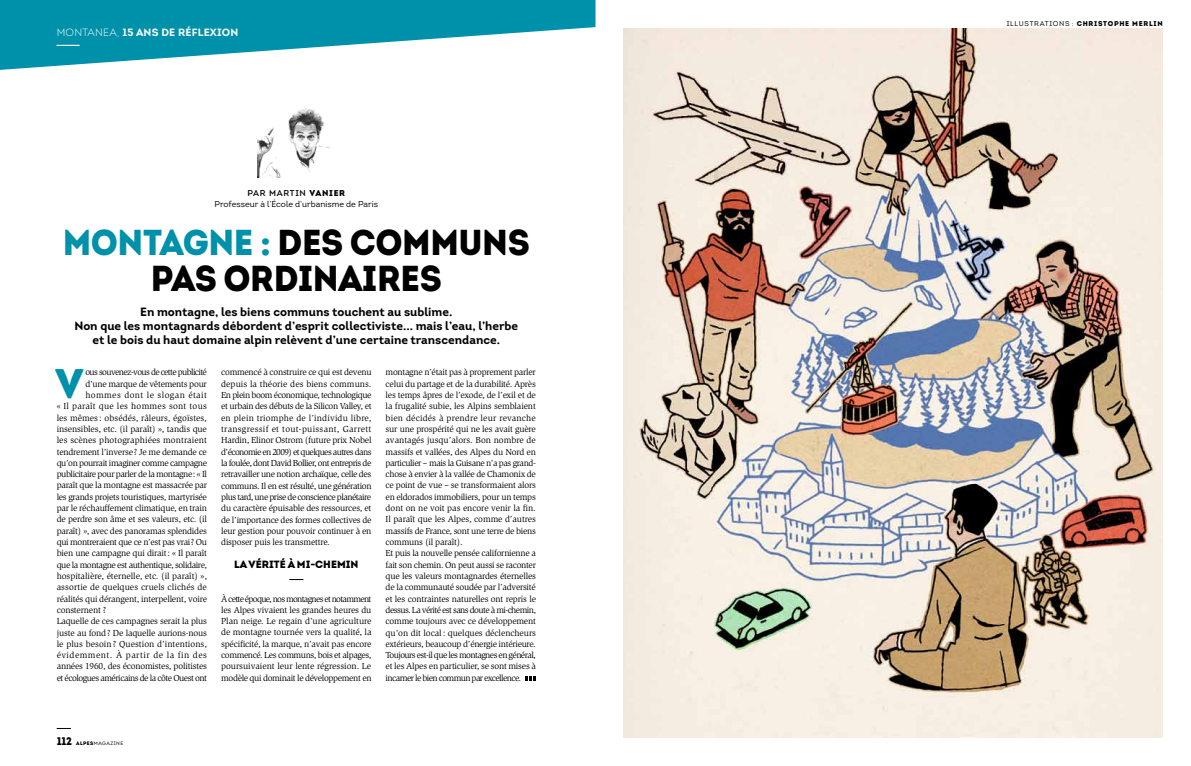
<style>
.page{position:relative;width:1191px;height:766px;background:#fff}
.page>*{position:absolute;margin:0;border:0;box-sizing:border-box;transform-origin:0 0}
.t1{font:41.3px "Intro Black Alt";color:#0091aa}
.t2{font:900 36px/36px "Intro";letter-spacing:-.01em;color:#000;text-align:center;scale:.95 1}
.t3{font:700 12px/14px "Intro";color:#000;text-align:center}
.t4{font:700 10.5px "Intro";letter-spacing:.02em;color:#fff}
.t5{font:900 10.5px "Intro";color:#000}
.t6{font:9px/11.3px "Slimbach Std";letter-spacing:-.02em;color:#000;text-align:justify}
.t7{font:9px "Slimbach Std";letter-spacing:-.045em;color:#000}
.t8{font:9px "Slimbach Std";letter-spacing:.005em;color:#000}
.t9{font:9px "Slimbach Std";letter-spacing:.01em;color:#000}
.t10{font:9px "Slimbach Std";letter-spacing:-.055em;color:#000}
.t11{font:9px "Slimbach Std";letter-spacing:-.065em;color:#000}
.t12{font:9px "Slimbach Std";letter-spacing:.025em;color:#000}
.t13{font:9px "Slimbach Std";letter-spacing:.05em;color:#000}
.t14{font:9px "Slimbach Std";letter-spacing:.045em;color:#000}
.t15{font:8.5px/11.5px "Intro";color:#000}
.t16{font:900 7px "Intro";letter-spacing:.1em;color:#000}
.t17{font:7px "Intro";letter-spacing:.1em;color:#000}
.t18{font:5px "Intro";letter-spacing:.085em;color:#000}
.s1{font-weight:300}
.s2{font-style:inherit}
.s3{font-weight:900}
.s4{color:#0091aa}
.s5{font-family:"Intro Black Alt";font-size:11px}
.s6{font-family:"Intro Black Alt"}
.s7{font-weight:400}
</style>
<div class="page">
<svg style="left:0;top:0;width:595px;height:70px;fill:#0091aa"></svg>
<svg style="left:525px;top:676px;width:11px;height:4px"></svg>
<svg style="left:289px;top:579px;width:14px;height:1px"></svg>
<img style="left:257px;top:108px;width:73px;height:69px">
<svg style="left:57px;top:45px;width:22px;height:1px"></svg>
<img style="left:624px;top:28px;width:538px;height:709px">
<p class="t4" style="left:57px;top:26px;width:181px"><span class="s1">MONTANEA,</span> 15 ans de réflexion</p>
<p class="t15" style="left:214px;top:187px;width:165px;text-indent:33px"><span class="s2">PAR MARTIN</span> <span class="s3">VANIER<br></span>Professeur à l’École d’urbanisme de Paris</p>
<h2 class="t2" style="left:63px;top:224px;width:493px"><span class="s4">MONTAGNE :</span> DES COMMUNS<br>PAS ORDINAIRES</h2>
<h3 class="t3" style="left:74px;top:305px;width:445px">En montagne, les biens communs touchent au sublime.<br>Non que les montagnards débordent d’esprit collectiviste... mais l’eau, l’herbe et le bois du haut domaine alpin relèvent d’une certaine transcendance.</h3>
<h1 class="t1" style="left:55px;top:356px;width:29px">V</h1>
<p class="t11" style="left:85px;top:367px;width:123px">ous souvenez-vous de cette publicité</p>
<p class="t6" style="left:85px;top:378px;width:123px">d’une marque de vêtements pour</p>
<p class="t14" style="left:85px;top:389px;width:123px">hommes dont le slogan était</p>
<p class="t12" style="left:57px;top:401px;width:152px">« Il paraît que les hommes sont tous</p>
<p class="t8" style="left:57px;top:412px;width:152px">les mêmes : obsédés, râleurs, égoïstes,</p>
<p class="t6" style="left:57px;top:423px;width:152px">insensibles, etc. (il paraît) », tandis que</p>
<p class="t9" style="left:57px;top:435px;width:152px">les scènes photographiées montraient</p>
<p class="t6" style="left:57px;top:446px;width:152px">tendrement l’inverse? Je me demande ce</p>
<p class="t7" style="left:57px;top:457px;width:152px">qu’on pourrait imaginer comme campagne</p>
<p class="t7" style="left:57px;top:469px;width:152px">publicitaire pour parler de la montagne: « Il</p>
<p class="t6" style="left:57px;top:479px;width:152px">paraît que la montagne est massacrée par</p>
<p class="t6" style="left:57px;top:491px;width:152px">les grands projets touristiques, martyrisée</p>
<p class="t6" style="left:57px;top:502px;width:152px">par le réchauffement climatique, en train</p>
<p class="t6" style="left:57px;top:513px;width:152px">de perdre son âme et ses valeurs, etc. (il</p>
<p class="t6" style="left:57px;top:525px;width:152px">paraît) », avec des panoramas splendides</p>
<p class="t6" style="left:57px;top:536px;width:152px">qui montreraient que ce n’est pas vrai? Ou</p>
<p class="t6" style="left:57px;top:547px;width:152px">bien une campagne qui dirait: « Il paraît</p>
<p class="t7" style="left:57px;top:559px;width:152px">que la montagne est authentique, solidaire,</p>
<p class="t6" style="left:57px;top:570px;width:152px">hospitalière, éternelle, etc. (il paraît) »,</p>
<p class="t9" style="left:57px;top:582px;width:152px">assortie de quelques cruels clichés de</p>
<p class="t6" style="left:57px;top:592px;width:152px">réalités qui dérangent, interpellent, voire</p>
<p class="t6" style="left:57px;top:604px;width:51px">consternent ?</p>
<p class="t6" style="left:57px;top:615px;width:152px">Laquelle de ces campagnes serait la plus</p>
<p class="t6" style="left:57px;top:626px;width:152px">juste au fond? De laquelle aurions-nous</p>
<p class="t8" style="left:57px;top:638px;width:152px">le plus besoin? Question d’intentions,</p>
<p class="t13" style="left:57px;top:649px;width:152px">évidemment. À partir de la fin des</p>
<p class="t6" style="left:57px;top:660px;width:152px">années 1960, des économistes, politistes</p>
<p class="t10" style="left:57px;top:672px;width:152px">et écologues américains de la côte Ouest ont</p>
<p class="t6" style="left:221px;top:367px;width:152px">commencé à construire ce qui est devenu depuis la théorie des biens communs.<br>En plein boom économique, technologique et urbain des débuts de la Silicon Valley, et en plein triomphe de l’individu libre, transgressif et tout-puissant, Garrett Hardin, Elinor Ostrom (future prix Nobel d’économie en 2009) et quelques autres dans la foulée, dont David Bollier, ont entrepris de retravailler une notion archaïque, celle des communs. Il en est résulté, une génération plus tard, une prise de conscience planétaire du caractère épuisable des ressources, et de l’importance des formes collectives de leur gestion pour pouvoir continuer à en disposer puis les transmettre.</p>
<p class="t5" style="left:234px;top:557px;width:126px">LA VÉRITÉ À MI-CHEMIN</p>
<p class="t6" style="left:221px;top:592px;width:152px">À cette époque, nos montagnes et notamment les Alpes vivaient les grandes heures du Plan neige. Le regain d’une agriculture de montagne tournée vers la qualité, la spécificité, la marque, n’avait pas encore commencé. Les communs, bois et alpages, poursuivaient leur lente régression. Le modèle qui dominait le développement en</p>
<p class="t6" style="left:386px;top:366px;width:152px;text-align:left">montagne n’était pas à proprement parler celui du partage et de la durabilité. Après les temps âpres de l’exode, de l’exil et de la frugalité subie, les Alpins semblaient bien décidés à prendre leur revanche sur une prospérité qui ne les avait guère avantagés jusqu’alors. Bon nombre de massifs et vallées, des Alpes du Nord en particulier – mais la Guisane n’a pas grand&shy;chose à envier à la vallée de Chamonix de ce point de vue – se transformaient alors en eldorados immobiliers, pour un temps dont on ne voit pas encore venir la fin.<br>Il paraît que les Alpes, comme d’autres massifs de France, sont une terre de biens communs (il paraît).<br>Et puis la nouvelle pensée californienne a fait son chemin. On peut aussi se raconter que les valeurs montagnardes éternelles de la communauté soudée par l’adversité et les contraintes naturelles ont repris le dessus. La vérité est sans doute à mi-chemin, comme toujours avec ce développement qu’on dit local: quelques déclencheurs extérieurs, beaucoup d’énergie intérieure.<br>Toujours est-il que les montagnes en général, et les Alpes en particulier, se sont mises à incarner le bien commun par excellence.</p>
<p class="t18" style="left:57px;top:740px;width:67px"><span class="s5">112</span> <span class="s6">ALPES</span>MAGAZINE</p>
<p class="t17" style="left:1006px;top:19px;width:38px">Illustrati</p>
<p class="t16" style="left:1052px;top:19px;width:111px"><span class="s7">ons :</span> CHRISTOPHE MERLIN</p>
</div>
